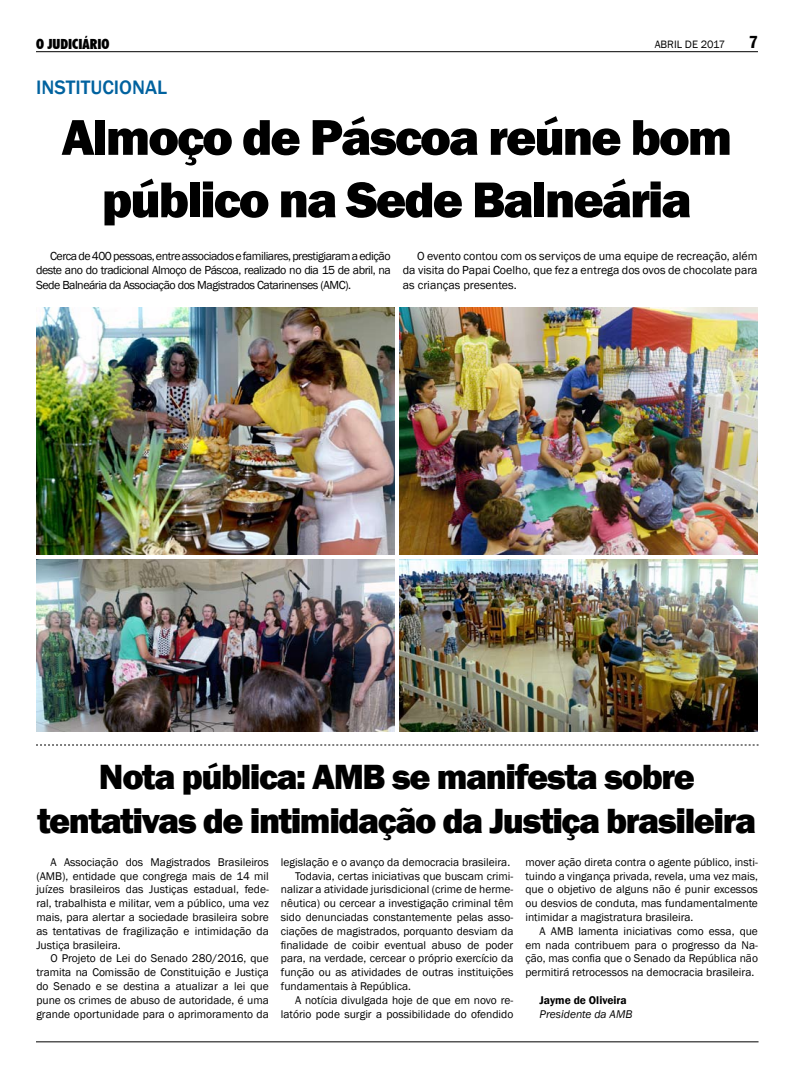
<style>
.page{position:relative;width:794px;height:1078px;background:#fff}
.page>*{position:absolute;margin:0;border:0;box-sizing:border-box;transform-origin:0 0}
.t1{font:800 52px/62.4px "Franklin Gothic";letter-spacing:-.04em;color:#000;text-align:center}
.t2{font:800 36px/43.2px "Franklin Gothic";letter-spacing:-.04em;color:#000;text-align:center}
.t3{font:500 20px "Franklin Gothic";color:#00629f}
.t4{font:600 condensed 18px "Franklin Gothic";color:#000}
.t5{font:900 condensed 14px "Futura BT";color:#000}
.t6{font:12px/14.4px "Franklin Gothic";letter-spacing:-.03em;color:#000;text-align:justify}
.t7{font:11.5px/13.8px "Franklin Gothic";color:#000;text-align:justify}
.t8{font:600 11.5px "Franklin Gothic";color:#000}
.t9{font:italic 11.5px "Franklin Gothic";color:#000}
.t10{font:11px "Franklin Gothic";color:#000}
</style>
<div class="page">
<hr style="left:36px;top:51px;width:722px;height:1px;background:#000">
<svg style="left:36px;top:744px;width:722px;height:1px"></svg>
<img style="left:36px;top:307px;width:358px;height:247px">
<img style="left:400px;top:307px;width:358px;height:247px">
<img style="left:36px;top:559px;width:358px;height:172px">
<img style="left:400px;top:559px;width:358px;height:172px">
<hr style="left:36px;top:1041px;width:722px;height:1px;background:#000">
<p class="t5" style="left:36px;top:35px;width:75px">O JUDICIÁRIO</p>
<p class="t10" style="left:654px;top:38px;width:72px">ABRIL DE 2017</p>
<h3 class="t4" style="left:748px;top:30px;width:11px">7</h3>
<h3 class="t3" style="left:36px;top:75px;width:121px">INSTITUCIONAL</h3>
<h1 class="t1" style="left:61px;top:106px;width:672px">Almoço de Páscoa reúne bom público na Sede Balneária</h1>
<p class="t6" style="left:36px;top:249px;width:356px;text-indent:14px">Cerca de 400 pessoas, entre associados e familiares, prestigiaram a edição deste ano do tradicional Almoço de Páscoa, realizado no dia 15 de abril, na Sede Balneária da Associação dos Magistrados Catarinenses (AMC).</p>
<p class="t6" style="left:403px;top:249px;width:356px;text-indent:14px">O evento contou com os serviços de uma equipe de recreação, além da visita do Papai Coelho, que fez a entrega dos ovos de chocolate para as crianças presentes.</p>
<h2 class="t2" style="left:37px;top:755px;width:720px">Nota pública: AMB se manifesta sobre tentativas de intimidação da Justiça brasileira</h2>
<p class="t7" style="left:36px;top:855px;width:234px;text-indent:14px">A Associação dos Magistrados Brasileiros (AMB), entidade que congrega mais de 14 mil juízes brasileiros das Justiças estadual, fede&shy;ral, trabalhista e militar, vem a público, uma vez mais, para alertar a sociedade brasileira sobre as tentativas de fragilização e intimidação da Justiça brasileira.</p>
<p class="t7" style="left:36px;top:951px;width:234px;text-indent:14px">O Projeto de Lei do Senado 280/2016, que tramita na Comissão de Constituição e Justiça do Senado e se destina a atualizar a lei que pune os crimes de abuso de autoridade, é uma grande oportunidade para o aprimoramento da</p>
<p class="t7" style="left:525px;top:855px;width:234px">mover ação direta contra o agente público, insti&shy;tuindo a vingança privada, revela, uma vez mais, que o objetivo de alguns não é punir excessos ou desvios de conduta, mas fundamentalmente intimidar a magistratura brasileira.</p>
<p class="t7" style="left:525px;top:924px;width:234px;text-indent:14px">A AMB lamenta iniciativas como essa, que em nada contribuem para o progresso da Na&shy;ção, mas confia que o Senado da República não permitirá retrocessos na democracia brasileira.</p>
<p class="t8" style="left:539px;top:992px;width:89px">Jayme de Oliveira</p>
<p class="t9" style="left:539px;top:1006px;width:94px">Presidente da AMB</p>
<p class="t7" style="left:281px;top:855px;width:231px">legislação e o avanço da democracia brasileira.</p>
<p class="t7" style="left:295px;top:868px;width:220px">Todavia, certas iniciativas que buscam crimi-</p>
<p class="t7" style="left:281px;top:882px;width:234px">nalizar a atividade jurisdicional (crime de herme-</p>
<p class="t7" style="left:281px;top:896px;width:234px">nêutica) ou cercear a investigação criminal têm</p>
<p class="t7" style="left:281px;top:910px;width:234px">sido denunciadas constantemente pelas asso-</p>
<p class="t7" style="left:281px;top:924px;width:234px">ciações de magistrados, porquanto desviam da</p>
<p class="t7" style="left:281px;top:937px;width:234px">finalidade de coibir eventual abuso de poder</p>
<p class="t7" style="left:281px;top:951px;width:234px">para, na verdade, cercear o próprio exercício da</p>
<p class="t7" style="left:281px;top:965px;width:234px">função ou as atividades de outras instituições</p>
<p class="t7" style="left:281px;top:979px;width:132px">fundamentais à República.</p>
<p class="t7" style="left:295px;top:993px;width:220px">A notícia divulgada hoje de que em novo re-</p>
<p class="t7" style="left:281px;top:1006px;width:234px">latório pode surgir a possibilidade do ofendido</p>
</div>
